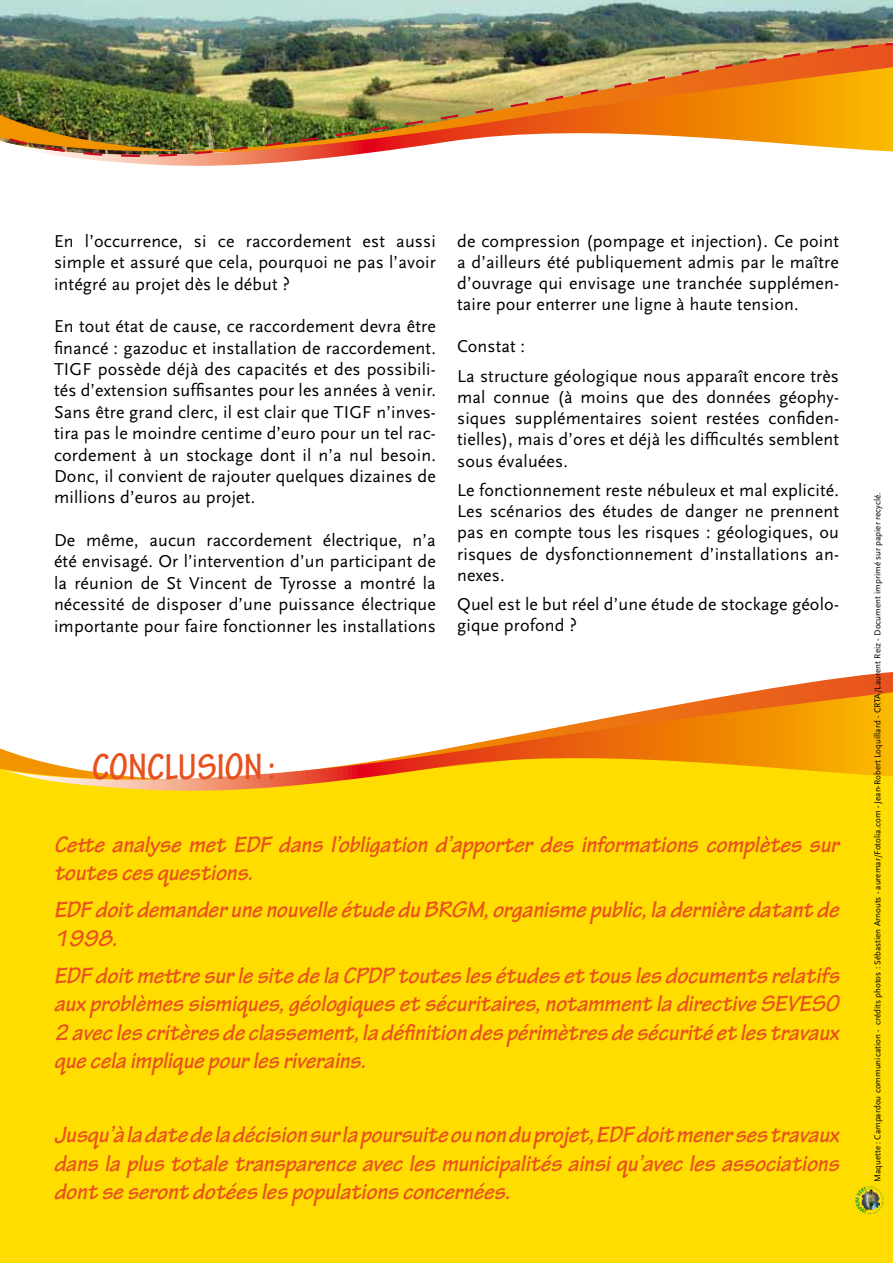
<style>
.page{position:relative;width:893px;height:1263px;background:#fff}
.page>*{position:absolute;margin:0;border:0;box-sizing:border-box;transform-origin:0 0}
.t1{font:700 condensed 38.85px "Tekton Pro";color:#e8511e}
.t2{font:italic 700 24px/28.5px "Tekton Pro";color:#e8511e}
.t3{font:18px/21.3px "Scala Sans";letter-spacing:.01em;color:#000;text-align:justify}
.t4{font:9px "Scala Sans";color:#000}
</style>
<div class="page">
<img style="left:0;top:0;width:612px;height:42px">
<svg style="left:77px;top:158px;width:248px;height:8px"></svg>
<img style="left:612px;top:0;width:281px;height:42px">
<img style="left:0;top:42px;width:893px;height:116px">
<div style="left:0;top:799px;width:893px;height:464px;background:#fd0"></div>
<svg style="left:750px;top:672px;width:143px;height:20px"></svg>
<svg style="left:0;top:692px;width:893px;height:107px"></svg>
<svg style="left:855px;top:1186px;width:29px;height:28px"></svg>
<p class="t3" style="left:54px;top:231px;width:383px">En l’occurrence, si ce raccordement est aussi simple et assuré que cela, pourquoi ne pas l’avoir intégré au projet dès le début ?</p>
<p class="t3" style="left:54px;top:316px;width:383px">En tout état de cause, ce raccordement devra être financé : gazoduc et installation de raccordement.<br>TIGF possède déjà des capacités et des possibili&shy;tés d’extension suffisantes pour les années à venir.<br>Sans être grand clerc, il est clair que TIGF n’inves&shy;tira pas le moindre centime d’euro pour un tel rac&shy;cordement à un stockage dont il n’a nul besoin.<br>Donc, il convient de rajouter quelques dizaines de millions d’euros au projet.</p>
<p class="t3" style="left:54px;top:530px;width:383px">De même, aucun raccordement électrique, n’a été envisagé. Or l’intervention d’un participant de la réunion de St Vincent de Tyrosse a montré la nécessité de disposer d’une puissance électrique importante pour faire fonctionner les installations</p>
<p class="t3" style="left:457px;top:231px;width:383px">de compression (pompage et injection). Ce point a d’ailleurs été publiquement admis par le maître d’ouvrage qui envisage une tranchée supplémen&shy;taire pour enterrer une ligne à haute tension.</p>
<p class="t3" style="left:457px;top:332px;width:383px;line-height:29.7px">Constat :<br>La structure géologique nous apparaît encore très</p>
<p class="t3" style="left:457px;top:387px;width:383px">mal connue (à moins que des données géophy&shy;siques supplémentaires soient restées confiden&shy;tielles), mais d’ores et déjà les difficultés semblent sous évaluées.</p>
<p class="t3" style="left:457px;top:480px;width:383px">Le fonctionnement reste nébuleux et mal explicité.<br>Les scénarios des études de danger ne prennent pas en compte tous les risques : géologiques, ou risques de dysfonctionnement d’installations an&shy;nexes.</p>
<p class="t3" style="left:457px;top:594px;width:383px">Quel est le but réel d’une étude de stockage géolo&shy;gique profond ?</p>
<h1 class="t1" style="left:92px;top:744px;width:185px">CONCLUSION :</h1>
<h2 class="t2" style="left:54px;top:830px;width:786px">Cette analyse met EDF dans l’obligation d’apporter des informations complètes sur toutes ces questions.</h2>
<h2 class="t2" style="left:54px;top:896px;width:786px">EDF doit demander une nouvelle étude du BRGM, organisme public, la dernière datant de<br>1998.</h2>
<p class="t2" style="left:54px;top:961px;width:787px;text-align:justify">EDF doit mettre sur le site de la CPDP toutes les études et tous les documents relatifs aux problèmes sismiques, géologiques et sécuritaires, notamment la directive SEVESO 2 avec les critères de classement, la définition des périmètres de sécurité et les travaux que cela implique pour les riverains.</p>
<h2 class="t2" style="left:54px;top:1121px;width:786px;text-align:justify">Jusqu’à la date de la décision sur la poursuite ou non du projet, EDF doit mener ses travaux dans la plus totale transparence avec les municipalités ainsi qu’avec les associations dont se seront dotées les populations concernées.</h2>
<p class="t4" style="left:873px;top:1182px;width:691px;rotate:-90deg">Maquette : Campardou communication - crédits photos : Sébastien Arnouts - auremar/Fotolia.com - Jean-Robert Loquillard - CRTA/Laurent Reiz - Document imprimé sur papier recyclé.</p>
</div>
